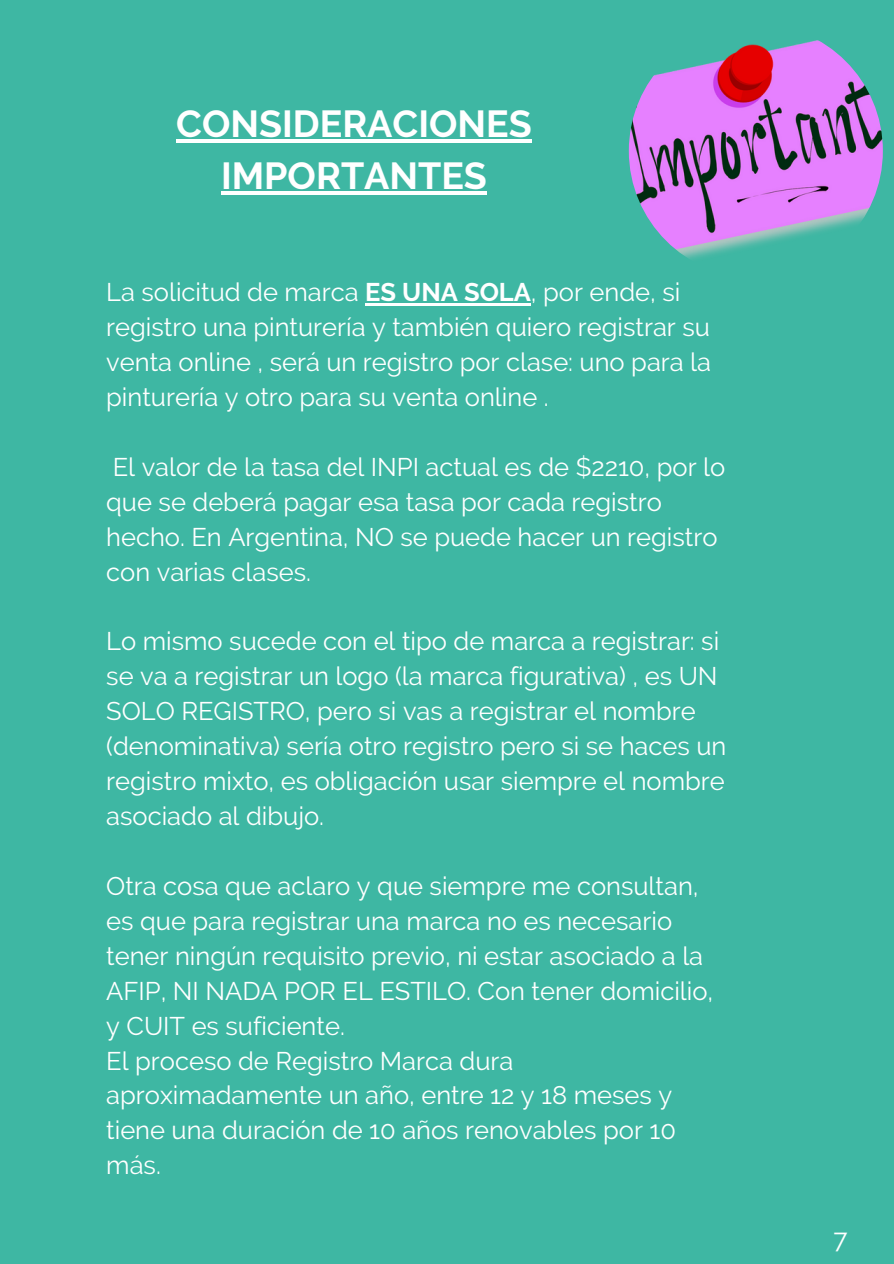
<style>
.page{position:relative;width:894px;height:1264px;background:#fff}
.page>*{position:absolute;margin:0;border:0;box-sizing:border-box;transform-origin:0 0}
.t1{font:700 37.5px/51.8px "Raleway";color:#fff;text-align:center}
.t2{font:26.4px "Raleway";color:#fff}
.t3{font:25.5px/35px "Raleway";color:#fff}
.s1{font-weight:700}
</style>
<div class="page">
<div style="left:0;top:0;width:893px;height:1263px;background:#3eb7a3"></div>
<hr style="left:176px;top:140px;width:355px;height:3px;background:#fff">
<hr style="left:221px;top:191px;width:266px;height:4px;background:#fff">
<img style="left:628px;top:24px;width:254px;height:254px;border-radius:50%">
<hr style="left:365px;top:303px;width:166px;height:3px;background:#fff">
<p class="t1" style="left:176px;top:98px;width:357px">CONSIDERACIONES<br>IMPORTANTES</p>
<p class="t3" style="left:106px;top:275px;width:606px">La solicitud de marca <span class="s1">ES UNA SOLA</span>, por ende, si registro una pinturería y también quiero registrar su venta online , será un registro por clase: uno para la pinturería y otro para su venta online .</p>
<p class="t3" style="left:106px;top:449px;width:620px">El valor de la tasa del INPI actual es de $2210, por lo que se deberá pagar esa tasa por cada registro hecho. En Argentina, NO se puede hacer un registro con varias clases.</p>
<p class="t3" style="left:106px;top:624px;width:621px">Lo mismo sucede con el tipo de marca a registrar: si se va a registrar un logo (la marca figurativa) , es UN SOLO REGISTRO, pero si vas a registrar el nombre (denominativa) sería otro registro pero si se haces un registro mixto, es obligación usar siempre el nombre asociado al dibujo.</p>
<p class="t3" style="left:106px;top:868px;width:608px">Otra cosa que aclaro y que siempre me consultan, es que para registrar una marca no es necesario tener ningún requisito previo, ni estar asociado a la AFIP, NI NADA POR EL ESTILO. Con tener domicilio, y CUIT es suficiente.</p>
<p class="t3" style="left:106px;top:1043px;width:571px">El proceso de Registro Marca dura aproximadamente un año, entre 12 y 18 meses y tiene una duración de 10 años renovables por 10 más.</p>
<p class="t2" style="left:833px;top:1222px;width:16px">7</p>
</div>
